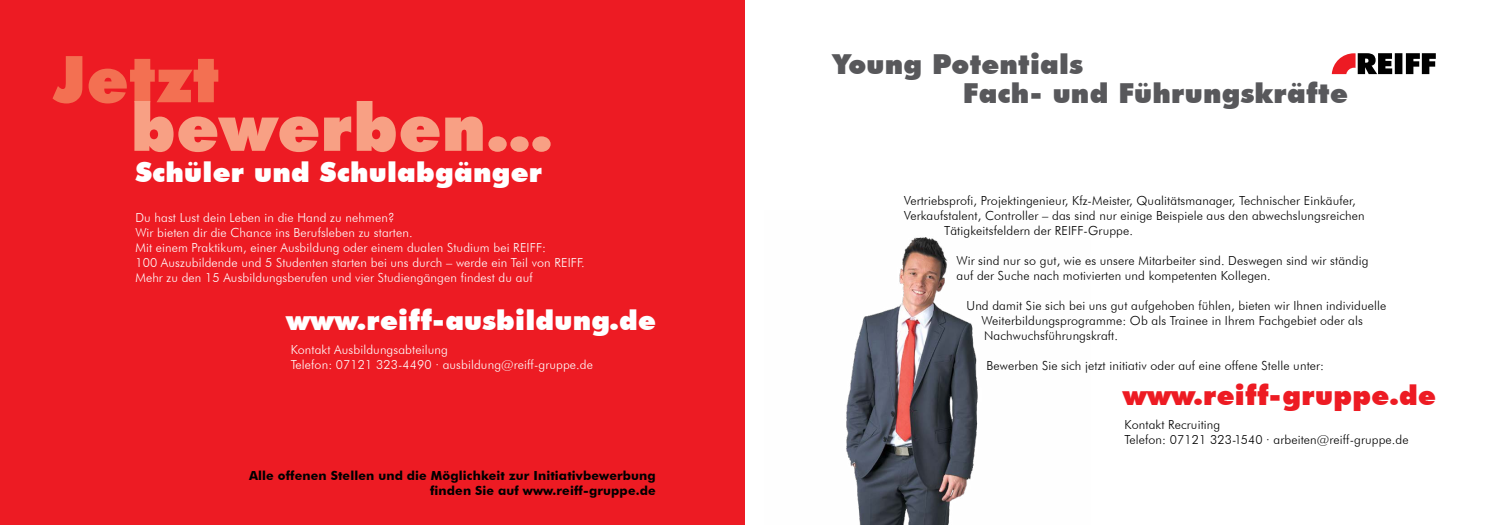
<style>
.page{position:relative;width:1489px;height:525px;background:#fff}
.page>*{position:absolute;margin:0;border:0;box-sizing:border-box;transform-origin:0 0}
.t1{font:900 65.75px "Futura BT";letter-spacing:.01em;color:#f8a084}
.t2{font:900 64.5px "Futura BT";letter-spacing:.01em;color:#f37052}
.t3{font:900 27.5px "Futura BT";letter-spacing:.01em;color:#fff}
.t4{font:900 27.5px/28.4px "Futura BT";letter-spacing:.01em;color:#58585b}
.t5{font:900 27.5px "Futura BT";letter-spacing:.01em;color:#ed1b23}
.t6{font:300 12.5px/15px "Futura BT";letter-spacing:.01em;color:#000}
.t7{font:300 12.5px/15px "Futura BT";letter-spacing:.01em;color:#fff}
.t8{font:700 12.5px/15px "Futura BT";letter-spacing:.01em;color:#000;text-align:right}
</style>
<div class="page">
<div style="left:0;top:0;width:744px;height:524px;background:#ed1b23"></div>
<svg style="left:1331px;top:53px;width:104px;height:21px"></svg>
<img style="left:846px;top:237px;width:132px;height:287px">
<h2 class="t2" style="left:53px;top:40px;width:168px">Jetzt</h2>
<h1 class="t1" style="left:131px;top:87px;width:423px">bewerben…</h1>
<h3 class="t3" style="left:135px;top:156px;width:408px">Schüler und Schulabgänger</h3>
<p class="t7" style="left:135px;top:210px;width:451px">Du hast Lust dein Leben in die Hand zu nehmen?<br>Wir bieten dir die Chance ins Berufsleben zu starten.<br>Mit einem Praktikum, einer Ausbildung oder einem dualen Studium bei REIFF:<br>100 Auszubildende und 5 Studenten starten bei uns durch – werde ein Teil von REIFF.<br>Mehr zu den 15 Ausbildungsberufen und vier Studiengängen findest du auf</p>
<h3 class="t3" style="left:286px;top:303px;width:371px">www.reiff-ausbildung.de</h3>
<p class="t7" style="left:291px;top:341px;width:304px">Kontakt Ausbildungsabteilung<br>Telefon: 07121 323-4490 ∙ ausbildung@reiff-gruppe.de</p>
<p class="t8" style="left:249px;top:468px;width:408px">Alle offenen Stellen und die Möglichkeit zur Initiativbewerbung finden Sie auf www.reiff-gruppe.de</p>
<h3 class="t4" style="left:962px;top:50px;width:386px;text-indent:-130px">Young Potentials<br>Fach- und Führungskräfte</h3>
<p class="t6" style="left:904px;top:192px;width:453px">Vertriebsprofi, Projektingenieur, Kfz-Meister, Qualitätsmanager, Technischer Einkäufer,</p>
<p class="t6" style="left:904px;top:207px;width:462px">Verkaufstalent, Controller – das sind nur einige Beispiele aus den abwechslungsreichen</p>
<p class="t6" style="left:944px;top:222px;width:190px">Tätigkeitsfeldern der REIFF-Gruppe.</p>
<p class="t6" style="left:956px;top:252px;width:413px">Wir sind nur so gut, wie es unsere Mitarbeiter sind. Deswegen sind wir ständig auf der Suche nach motivierten und kompetenten Kollegen.</p>
<p class="t6" style="left:981px;top:297px;width:406px;text-indent:-15px">Und damit Sie sich bei uns gut aufgehoben fühlen, bieten wir Ihnen individuelle<br>Weiterbildungsprogramme: Ob als Trainee in Ihrem Fachgebiet oder als<br>Nachwuchsführungskraft.</p>
<p class="t6" style="left:986px;top:357px;width:339px">Bewerben Sie sich jetzt initiativ oder auf eine offene Stelle unter:</p>
<h3 class="t5" style="left:1122px;top:378px;width:314px">www.reiff-gruppe.de</h3>
<p class="t6" style="left:1124px;top:416px;width:285px">Kontakt Recruiting<br>Telefon: 07121 323-1540 ∙ arbeiten@reiff-gruppe.de</p>
</div>
